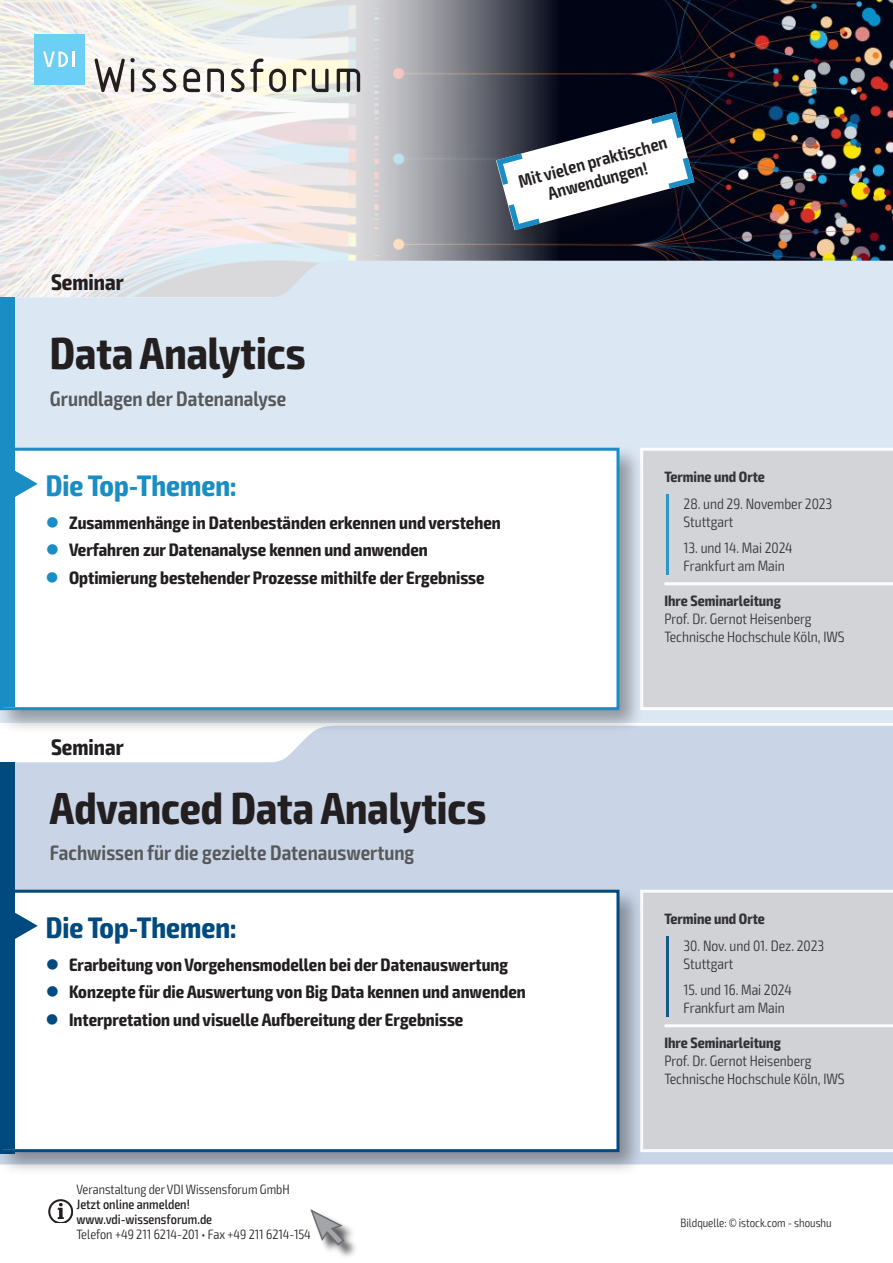
<style>
.page{position:relative;width:893px;height:1263px;background:#fff}
.page>*{position:absolute;margin:0;border:0;box-sizing:border-box;transform-origin:0 0}
.t1{font:700 condensed 45px "Exo 2";color:#231f20}
.t2{font:700 condensed 29.7px "Exo 2";color:#004a7f}
.t3{font:700 condensed 29.7px "Exo 2";color:#1a8dc4}
.t4{font:700 condensed 22.5px "Exo 2";color:#231f20}
.t5{font:600 condensed 21px "Exo 2";color:#57585a}
.t6{font:700 condensed 18px "Exo 2";color:#231f20}
.t7{font:600 condensed 18px/19.5px "Exo 2";color:#231f20;text-align:center}
.t8{font:300 condensed 15px/18px "Exo 2";color:#231f20}
.t9{font:700 condensed 15px "Exo 2";color:#231f20}
.t10{font:300 condensed 13.5px "Exo 2";color:#231f20}
.t11{font:500 condensed 13.5px/15px "Exo 2";color:#231f20}
.t12{font:300 condensed 12px "Exo 2";color:#231f20}
.s1{color:#1a8dc4}
.s2{color:#004a7f}
</style>
<div class="page">
<img style="left:559px;top:0;width:334px;height:261px">
<svg style="left:0;top:0;width:559px;height:261px"></svg>
<div style="left:311px;top:1210px;width:47px;height:49px;background:#231f20;opacity:.75"></div>
<svg style="left:310px;top:1209px;width:35px;height:37px"></svg>
<svg style="left:48px;top:1199px;width:25px;height:23px"></svg>
<div style="left:14px;top:726px;width:879px;height:438px;background:#c9d5e6"></div>
<div style="left:0;top:762px;width:14px;height:391px;background:#004a7f"></div>
<div style="left:0;top:261px;width:893px;height:462px;background:#dbe7f3"></div>
<div style="left:0;top:297px;width:14px;height:412px;background:#1a8dc4"></div>
<svg style="left:94px;top:57px;width:41px;height:35px"></svg>
<svg style="left:142px;top:69px;width:14px;height:23px"></svg>
<svg style="left:163px;top:69px;width:13px;height:23px"></svg>
<svg style="left:183px;top:69px;width:17px;height:23px"></svg>
<svg style="left:207px;top:69px;width:17px;height:23px"></svg>
<svg style="left:231px;top:59px;width:55px;height:33px"></svg>
<svg style="left:293px;top:69px;width:36px;height:23px"></svg>
<svg style="left:337px;top:69px;width:23px;height:23px"></svg>
<div style="left:34px;top:34px;width:50px;height:50px;background:#6bcff6"></div>
<svg style="left:43px;top:51px;width:31px;height:16px"></svg>
<div style="left:644px;top:890px;width:249px;height:262px;background:#d0d2d5"></div>
<div style="left:0;top:886px;width:644px;height:291px;background:#231f20;opacity:.4"></div>
<div style="left:2px;top:891px;width:616px;height:260px;background:#fff"></div>
<div style="left:3px;top:893px;width:11px;height:256px;background:#004a7f"></div>
<div style="left:0;top:890px;width:619px;height:262px;border:3px solid #004a7f"></div>
<svg style="left:14px;top:911px;width:24px;height:29px"></svg>
<div style="left:644px;top:448px;width:249px;height:262px;background:#d2d4d7"></div>
<div style="left:0;top:444px;width:644px;height:291px;background:#231f20;opacity:.4"></div>
<div style="left:2px;top:449px;width:616px;height:260px;background:#fff"></div>
<div style="left:3px;top:451px;width:11px;height:256px;background:#1a8dc4"></div>
<div style="left:0;top:448px;width:619px;height:262px;border:3px solid #1a8dc4"></div>
<svg style="left:14px;top:469px;width:24px;height:30px"></svg>
<div style="left:497px;top:113px;width:214px;height:135px;background:#231f20;opacity:.2"></div>
<svg style="left:496px;top:112px;width:198px;height:118px"></svg>
<p class="t7" style="left:516px;top:172px;width:155px;rotate:-15deg">Mit vielen praktischen<br>Anwendungen!</p>
<p class="t4" style="left:51px;top:269px;width:74px">Seminar</p>
<h1 class="t1" style="left:50px;top:327px;width:257px">Data Analytics</h1>
<p class="t5" style="left:50px;top:386px;width:238px">Grundlagen der Datenanalyse</p>
<h2 class="t3" style="left:46px;top:467px;width:192px">Die Top-Themen:</h2>
<p class="t6" style="left:46px;top:511px;width:456px"><span class="s1">●</span> Zusammenhänge in Datenbeständen erkennen und verstehen</p>
<p class="t6" style="left:46px;top:539px;width:384px"><span class="s1">●</span> Verfahren zur Datenanalyse kennen und anwenden</p>
<p class="t6" style="left:46px;top:567px;width:440px"><span class="s1">●</span> Optimierung bestehender Prozesse mithilfe der Ergebnisse</p>
<p class="t9" style="left:664px;top:468px;width:102px">Termine und Orte</p>
<p class="t8" style="left:684px;top:495px;width:150px">28. und 29. November 2023<br>Stuttgart</p>
<p class="t8" style="left:684px;top:539px;width:111px">13. und 14. Mai 2024<br>Frankfurt am Main</p>
<p class="t9" style="left:664px;top:592px;width:118px">Ihre Seminarleitung</p>
<p class="t8" style="left:664px;top:610px;width:182px">Prof. Dr. Gernot Heisenberg<br>Technische Hochschule Köln, IWS</p>
<p class="t4" style="left:51px;top:734px;width:74px">Seminar</p>
<h1 class="t1" style="left:50px;top:781px;width:438px">Advanced Data Analytics</h1>
<p class="t5" style="left:50px;top:840px;width:366px">Fachwissen für die gezielte Datenauswertung</p>
<h2 class="t2" style="left:46px;top:909px;width:192px">Die Top-Themen:</h2>
<p class="t6" style="left:46px;top:953px;width:464px"><span class="s2">●</span> Erarbeitung von Vorgehensmodellen bei der Datenauswertung</p>
<p class="t6" style="left:46px;top:981px;width:482px"><span class="s2">●</span> Konzepte für die Auswertung von Big Data kennen und anwenden</p>
<p class="t6" style="left:46px;top:1009px;width:419px"><span class="s2">●</span> Interpretation und visuelle Aufbereitung der Ergebnisse</p>
<p class="t10" style="left:77px;top:1182px;width:215px">Veranstaltung der VDI Wissensforum GmbH</p>
<p class="t11" style="left:77px;top:1197px;width:137px">Jetzt online anmelden! www.vdi-wissensforum.de</p>
<p class="t10" style="left:77px;top:1227px;width:236px">Telefon +49 211 6214-201 • Fax +49 211 6214-154</p>
<p class="t9" style="left:664px;top:910px;width:102px">Termine und Orte</p>
<p class="t8" style="left:684px;top:937px;width:142px">30. Nov. und 01. Dez. 2023<br>Stuttgart</p>
<p class="t8" style="left:684px;top:981px;width:110px">15. und 16. Mai 2024<br>Frankfurt am Main</p>
<p class="t9" style="left:664px;top:1034px;width:118px">Ihre Seminarleitung</p>
<p class="t8" style="left:664px;top:1052px;width:182px">Prof. Dr. Gernot Heisenberg<br>Technische Hochschule Köln, IWS</p>
<p class="t12" style="left:681px;top:1216px;width:153px">Bildquelle: © istock.com - shoushu</p>
</div>
